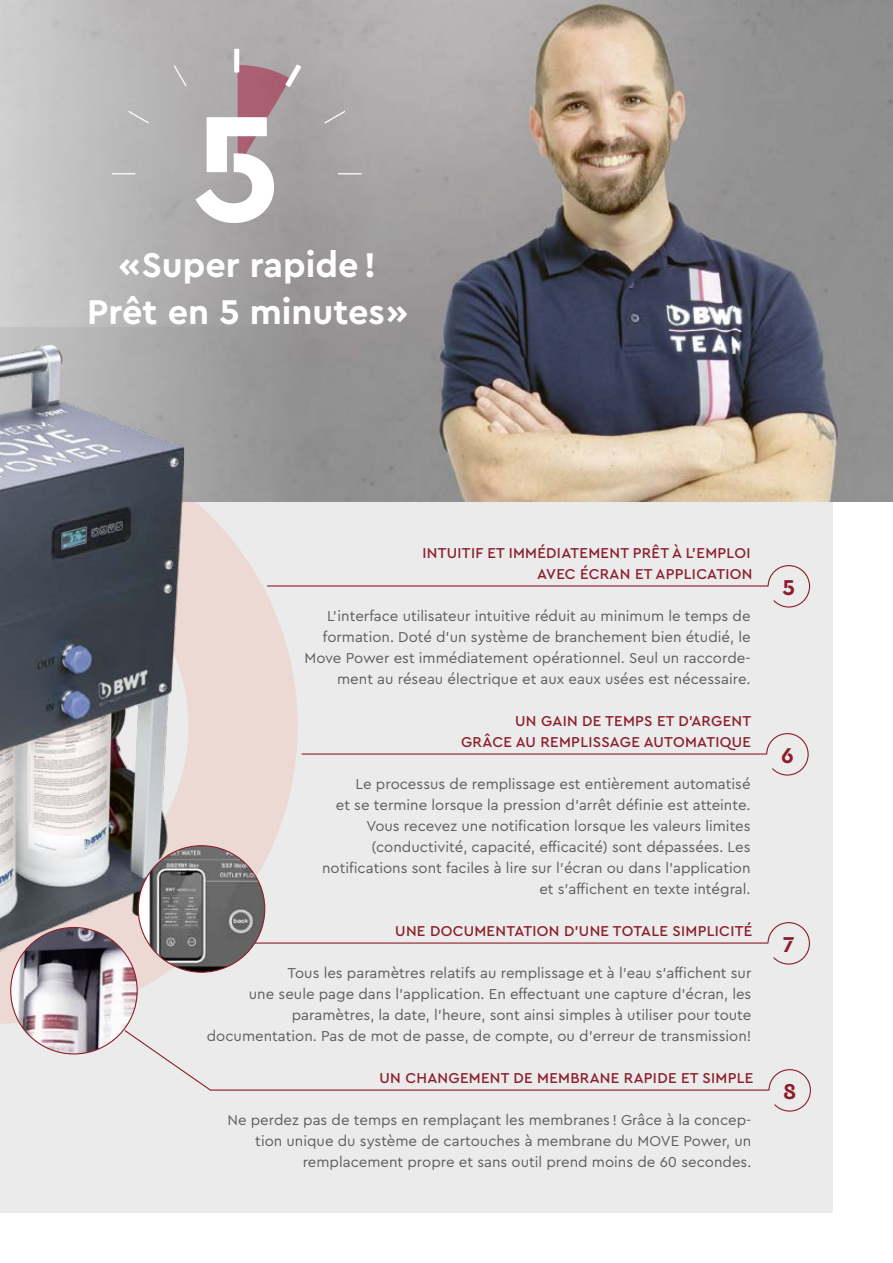
<style>
.page{position:relative;width:893px;height:1263px;background:#fff}
.page>*{position:absolute;margin:0;border:0;box-sizing:border-box;transform-origin:0 0}
.Auszeichnungstext_gr{font:700 36px/46.5px "Cera PRO";color:#fff;text-align:center}
.Grundtext_Einleitung{font:700 22.5px "Cera Stencil PRO";color:#8b1e2c}
.Grundtext_Einleitung-2{font:15px/21px "Cera PRO";color:#5f5e5e;text-align:right}
.Grundtext_Zwischenti{font:500 15px "Cera PRO";letter-spacing:.02em;color:#8b1e2c}
</style>
<div class="page">
<div style="left:0;top:327px;width:833px;height:885px;background:#e9e9e9"></div>
<svg style="left:0;top:502px;width:298px;height:522px;fill:#ecd9d4"></svg>
<img style="left:0;top:0;width:893px;height:502px">
<img style="left:0;top:345px;width:184px;height:650px">
<hr style="left:210px;top:1089px;width:559px;height:2px;background:#8b1e2c">
<svg style="left:768px;top:1069px;width:43px;height:43px"></svg>
<hr style="left:255px;top:942px;width:513px;height:2px;background:#8b1e2c">
<svg style="left:767px;top:922px;width:43px;height:43px"></svg>
<hr style="left:302px;top:753px;width:465px;height:2px;background:#8b1e2c">
<svg style="left:766px;top:733px;width:43px;height:43px"></svg>
<hr style="left:267px;top:585px;width:501px;height:2px;background:#8b1e2c">
<svg style="left:767px;top:565px;width:44px;height:43px"></svg>
<svg style="left:138px;top:846px;width:127px;height:126px"></svg>
<img style="left:149px;top:846px;width:116px;height:126px">
<img style="left:11px;top:927px;width:126px;height:127px;border-radius:63px">
<svg style="left:338px;top:173px;width:24px;height:1px"></svg>
<svg style="left:323px;top:110px;width:24px;height:15px"></svg>
<svg style="left:173px;top:64px;width:15px;height:24px"></svg>
<svg style="left:127px;top:110px;width:24px;height:15px"></svg>
<svg style="left:112px;top:173px;width:23px;height:1px"></svg>
<div style="left:234px;top:49px;width:5px;height:23px;background:#fff"></div>
<svg style="left:196px;top:59px;width:110px;height:164px"></svg>
<svg style="left:124px;top:1029px;width:88px;height:62px"></svg>
<p class="Auszeichnungstext_gr" style="left:87px;top:240px;width:322px">«Super rapide !<br>Prêt en 5 minutes»</p>
<p class="Grundtext_Zwischenti" style="left:422px;top:543px;width:329px">INTUITIF ET IMMÉDIATEMENT PRÊT À L’EMPLOI</p>
<p class="Grundtext_Zwischenti" style="left:537px;top:564px;width:217px">AVEC ÉCRAN ET APPLICATION</p>
<p class="Grundtext_Einleitung-2" style="left:305px;top:605px;width:447px">L’interface utilisateur intuitive réduit au minimum le temps de formation. Doté d’un système de branchement bien étudié, le Move Power est immédiatement opérationnel. Seul un raccorde&shy;ment au réseau électrique et aux eaux usées est nécessaire.</p>
<p class="Grundtext_Zwischenti" style="left:515px;top:711px;width:237px">UN GAIN DE TEMPS ET D’ARGENT</p>
<p class="Grundtext_Zwischenti" style="left:461px;top:732px;width:291px">GRÂCE AU REMPLISSAGE AUTOMATIQUE</p>
<p class="Grundtext_Einleitung-2" style="left:322px;top:773px;width:430px">Le processus de remplissage est entièrement automatisé<br>et se termine lorsque la pression d’arrêt définie est atteinte.<br>Vous recevez une notification lorsque les valeurs limites (conductivité, capacité, efficacité) sont dépassées. Les notifications sont faciles à lire sur l’écran ou dans l’application et s’affichent en texte intégral.</p>
<p class="Grundtext_Zwischenti" style="left:395px;top:921px;width:358px">UNE DOCUMENTATION D’UNE TOTALE SIMPLICITÉ</p>
<p class="Grundtext_Einleitung-2" style="left:207px;top:962px;width:546px">Tous les paramètres relatifs au remplissage et à l’eau s’affichent sur<br>une seule page dans l’application. En effectuant une capture d’écran, les paramètres, la date, l’heure, sont ainsi simples à utiliser pour toute documentation. Pas de mot de passe, de compte, ou d’erreur de transmission!</p>
<p class="Grundtext_Zwischenti" style="left:379px;top:1068px;width:375px">UN CHANGEMENT DE MEMBRANE RAPIDE ET SIMPLE</p>
<p class="Grundtext_Einleitung-2" style="left:228px;top:1109px;width:525px">Ne perdez pas de temps en remplaçant les membranes ! Grâce à la concep&shy;tion unique du système de cartouches à membrane du MOVE Power, un remplacement propre et sans outil prend moins de 60 secondes.</p>
<p class="Grundtext_Einleitung" style="left:783px;top:573px;width:14px">5</p>
<p class="Grundtext_Einleitung" style="left:781px;top:741px;width:14px">6</p>
<p class="Grundtext_Einleitung" style="left:783px;top:930px;width:13px">7</p>
<p class="Grundtext_Einleitung" style="left:783px;top:1077px;width:15px">8</p>
</div>
